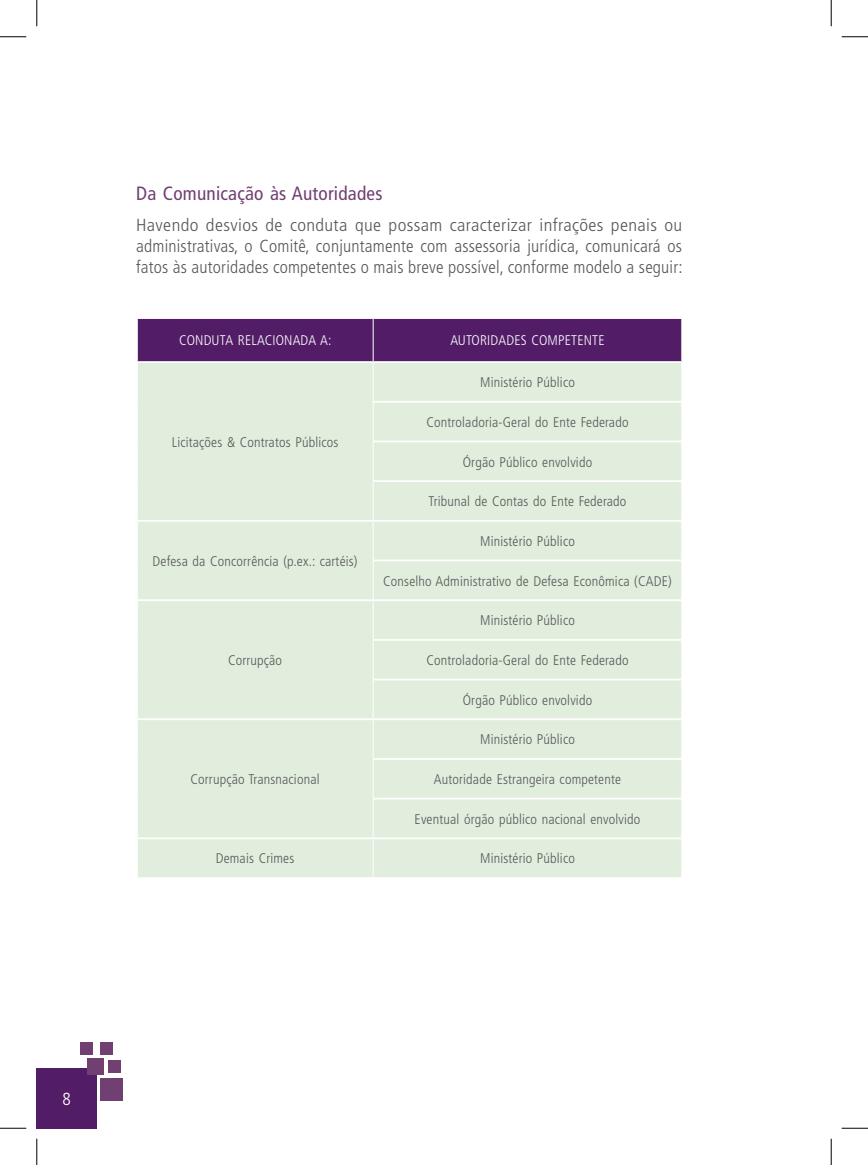
<style>
.page{position:relative;width:868px;height:1165px;background:#fff}
.page>*{position:absolute;margin:0;border:0;box-sizing:border-box;transform-origin:0 0}
.Título_Menor{font:condensed 19.25px "Frutiger LT Std";letter-spacing:.01em;color:#723f72}
.Texto_Corrido{font:300 condensed 17.5px/21px "Frutiger LT Std";letter-spacing:.01em;color:#57585a;text-align:justify;scale:1.07 1}
.t1{font:300 condensed 17.5px "Frutiger LT Std";color:#fff}
.Texto_Corrido-2{font:300 condensed 14px "Frutiger LT Std";letter-spacing:.01em;color:#57585a}
.Texto_Corrido-3{font:300 condensed 14px "Frutiger LT Std";letter-spacing:.01em;color:#fff}
</style>
<div class="page">
<div style="left:37px;top:1068px;width:60px;height:60px;background:#521c67"></div>
<div style="left:100px;top:1078px;width:22px;height:23px;background:#723f72"></div>
<div style="left:87px;top:1058px;width:16px;height:17px;background:#723f72"></div>
<div style="left:100px;top:1042px;width:13px;height:13px;background:#723f72"></div>
<div style="left:108px;top:1060px;width:13px;height:13px;background:#723f72"></div>
<div style="left:81px;top:1042px;width:12px;height:13px;background:#723f72"></div>
<div style="left:138px;top:319px;width:543px;height:42px;background:#521c67"></div>
<div style="left:138px;top:363px;width:543px;height:514px;background:#e1eedd"></div>
<hr style="left:372px;top:319px;width:1px;height:42px;background:#fff">
<hr style="left:372px;top:363px;width:1px;height:39px;background:#fff">
<hr style="left:372px;top:402px;width:1px;height:39px;background:#fff">
<hr style="left:372px;top:441px;width:1px;height:40px;background:#fff">
<hr style="left:372px;top:481px;width:1px;height:39px;background:#fff">
<hr style="left:372px;top:522px;width:1px;height:38px;background:#fff">
<hr style="left:372px;top:560px;width:1px;height:39px;background:#fff">
<hr style="left:372px;top:601px;width:1px;height:39px;background:#fff">
<hr style="left:372px;top:640px;width:1px;height:39px;background:#fff">
<hr style="left:372px;top:679px;width:1px;height:39px;background:#fff">
<hr style="left:372px;top:720px;width:1px;height:39px;background:#fff">
<hr style="left:372px;top:759px;width:1px;height:40px;background:#fff">
<hr style="left:372px;top:799px;width:1px;height:38px;background:#fff">
<hr style="left:372px;top:839px;width:1px;height:38px;background:#fff">
<hr style="left:373px;top:401px;width:308px;height:2px;background:#fff">
<hr style="left:373px;top:440px;width:308px;height:2px;background:#fff">
<hr style="left:373px;top:480px;width:308px;height:2px;background:#fff">
<hr style="left:136px;top:520px;width:237px;height:2px;background:#fff">
<hr style="left:373px;top:520px;width:308px;height:2px;background:#fff">
<hr style="left:373px;top:560px;width:308px;height:1px;background:#fff">
<hr style="left:136px;top:599px;width:237px;height:2px;background:#fff">
<hr style="left:373px;top:599px;width:308px;height:2px;background:#fff">
<hr style="left:373px;top:639px;width:308px;height:2px;background:#fff">
<hr style="left:373px;top:679px;width:308px;height:1px;background:#fff">
<hr style="left:136px;top:718px;width:237px;height:2px;background:#fff">
<hr style="left:373px;top:718px;width:308px;height:2px;background:#fff">
<hr style="left:373px;top:758px;width:308px;height:2px;background:#fff">
<hr style="left:373px;top:798px;width:308px;height:1px;background:#fff">
<hr style="left:136px;top:837px;width:237px;height:2px;background:#fff">
<hr style="left:373px;top:837px;width:308px;height:2px;background:#fff">
<svg style="left:0;top:36px;width:26px;height:1px"></svg>
<svg style="left:841px;top:36px;width:26px;height:1px"></svg>
<svg style="left:0;top:1128px;width:26px;height:1px"></svg>
<svg style="left:841px;top:1128px;width:26px;height:1px"></svg>
<svg style="left:36px;top:0;width:1px;height:26px"></svg>
<svg style="left:36px;top:1139px;width:1px;height:26px"></svg>
<svg style="left:830px;top:0;width:1px;height:26px"></svg>
<svg style="left:830px;top:1139px;width:1px;height:26px"></svg>
<p class="Título_Menor" style="left:136px;top:182px;width:248px">Da Comunicação às Autoridades</p>
<p class="Texto_Corrido" style="left:136px;top:215px;width:512px">Havendo desvios de conduta que possam caracterizar infrações penais ou administrativas, o Comitê, conjuntamente com assessoria jurídica, comunicará os fatos às autoridades competentes o mais breve possível, conforme modelo a seguir:</p>
<p class="Texto_Corrido-3" style="left:179px;top:332px;width:154px">CONDUTA RELACIONADA A:</p>
<p class="Texto_Corrido-3" style="left:450px;top:332px;width:156px">AUTORIDADES COMPETENTE</p>
<p class="Texto_Corrido-2" style="left:172px;top:434px;width:168px">Licitações &amp; Contratos Públicos</p>
<p class="Texto_Corrido-2" style="left:152px;top:553px;width:206px">Defesa da Concorrência (p.ex.: cartéis)</p>
<p class="Texto_Corrido-2" style="left:228px;top:652px;width:55px">Corrupção</p>
<p class="Texto_Corrido-2" style="left:190px;top:771px;width:130px">Corrupção Transnacional</p>
<p class="Texto_Corrido-2" style="left:480px;top:374px;width:96px">Ministério Público</p>
<p class="Texto_Corrido-2" style="left:426px;top:414px;width:203px">Controladoria-Geral do Ente Federado</p>
<p class="Texto_Corrido-2" style="left:462px;top:454px;width:131px">Órgão Público envolvido</p>
<p class="Texto_Corrido-2" style="left:428px;top:493px;width:199px">Tribunal de Contas do Ente Federado</p>
<p class="Texto_Corrido-2" style="left:480px;top:533px;width:96px">Ministério Público</p>
<p class="Texto_Corrido-2" style="left:383px;top:573px;width:290px">Conselho Administrativo de Defesa Econômica (CADE)</p>
<p class="Texto_Corrido-2" style="left:480px;top:612px;width:96px">Ministério Público</p>
<p class="Texto_Corrido-2" style="left:426px;top:652px;width:203px">Controladoria-Geral do Ente Federado</p>
<p class="Texto_Corrido-2" style="left:462px;top:692px;width:131px">Órgão Público envolvido</p>
<p class="Texto_Corrido-2" style="left:480px;top:731px;width:96px">Ministério Público</p>
<p class="Texto_Corrido-2" style="left:433px;top:771px;width:189px">Autoridade Estrangeira competente</p>
<p class="Texto_Corrido-2" style="left:414px;top:811px;width:227px">Eventual órgão público nacional envolvido</p>
<p class="Texto_Corrido-2" style="left:216px;top:851px;width:80px">Demais Crimes</p>
<p class="Texto_Corrido-2" style="left:480px;top:851px;width:96px">Ministério Público</p>
<p class="t1" style="left:63px;top:1089px;width:10px">8</p>
</div>
